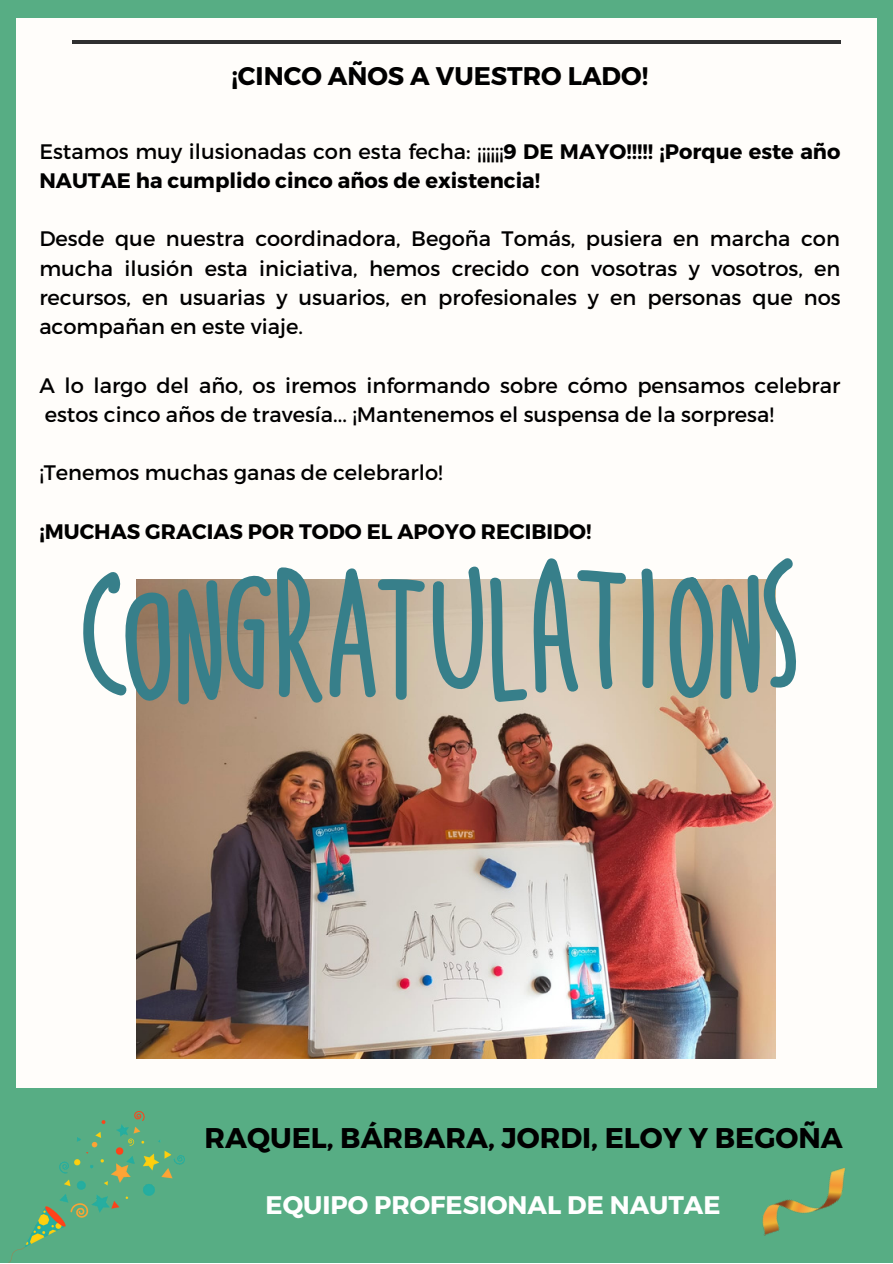
<style>
.page{position:relative;width:893px;height:1264px;background:#fff}
.page>*{position:absolute;margin:0;border:0;box-sizing:border-box;transform-origin:0 0}
.t1{font:700 28.5px "Montserrat";color:#000}
.t2{font:700 25.5px "Montserrat";color:#000}
.t3{font:700 25.35px "Montserrat";color:#fff}
.t4{font:21px/29.2px "Montserrat";color:#000;text-align:justify}
.t5{font:700 21px/29.2px "Montserrat";color:#000}
.s1{font-weight:400}
</style>
<div class="page">
<div style="left:0;top:0;width:892px;height:1262px;background:#57ad84"></div>
<div style="left:17px;top:18px;width:859px;height:1226px;background:#fffdfa"></div>
<hr style="left:72px;top:40px;width:768px;height:4px;background:#303030">
<img style="left:137px;top:579px;width:638px;height:479px">
<div style="left:10px;top:1088px;width:882px;height:163px;background:#57ad84"></div>
<svg style="left:83px;top:572px;width:88px;height:132px"></svg>
<svg style="left:178px;top:558px;width:449px;height:146px;background:#9eaba2"></svg>
<svg style="left:641px;top:568px;width:14px;height:121px;background:#5e8f90"></svg>
<svg style="left:669px;top:577px;width:44px;height:126px;background:#87998c"></svg>
<svg style="left:720px;top:558px;width:76px;height:142px"></svg>
<img style="left:9px;top:1111px;width:175px;height:151px">
<img style="left:762px;top:1168px;width:84px;height:68px">
<p class="t2" style="left:231px;top:59px;width:418px">¡CINCO AÑOS A VUESTRO LADO!</p>
<p class="t5" style="left:39px;top:135px;width:802px"><span class="s1">Estamos muy ilusionadas con esta fecha: ¡¡¡¡¡¡</span>9 DE MAYO!!!!! ¡Porque este año<br>NAUTAE ha cumplido cinco años de existencia!</p>
<p class="t4" style="left:39px;top:223px;width:802px">Desde que nuestra coordinadora, Begoña Tomás, pusiera en marcha con mucha ilusión esta iniciativa, hemos crecido con vosotras y vosotros, en recursos, en usuarias y usuarios, en profesionales y en personas que nos acompañan en este viaje.</p>
<p class="t4" style="left:39px;top:369px;width:802px">A lo largo del año, os iremos informando sobre cómo pensamos celebrar estos cinco años de travesía... ¡Mantenemos el suspensa de la sorpresa!</p>
<p class="t4" style="left:39px;top:457px;width:404px">¡Tenemos muchas ganas de celebrarlo!</p>
<p class="t5" style="left:39px;top:515px;width:553px">¡MUCHAS GRACIAS POR TODO EL APOYO RECIBIDO!</p>
<p class="t1" style="left:204px;top:1118px;width:639px">RAQUEL, BÁRBARA, JORDI, ELOY Y BEGOÑA</p>
<p class="t3" style="left:265px;top:1187px;width:456px">EQUIPO PROFESIONAL DE NAUTAE</p>
</div>
